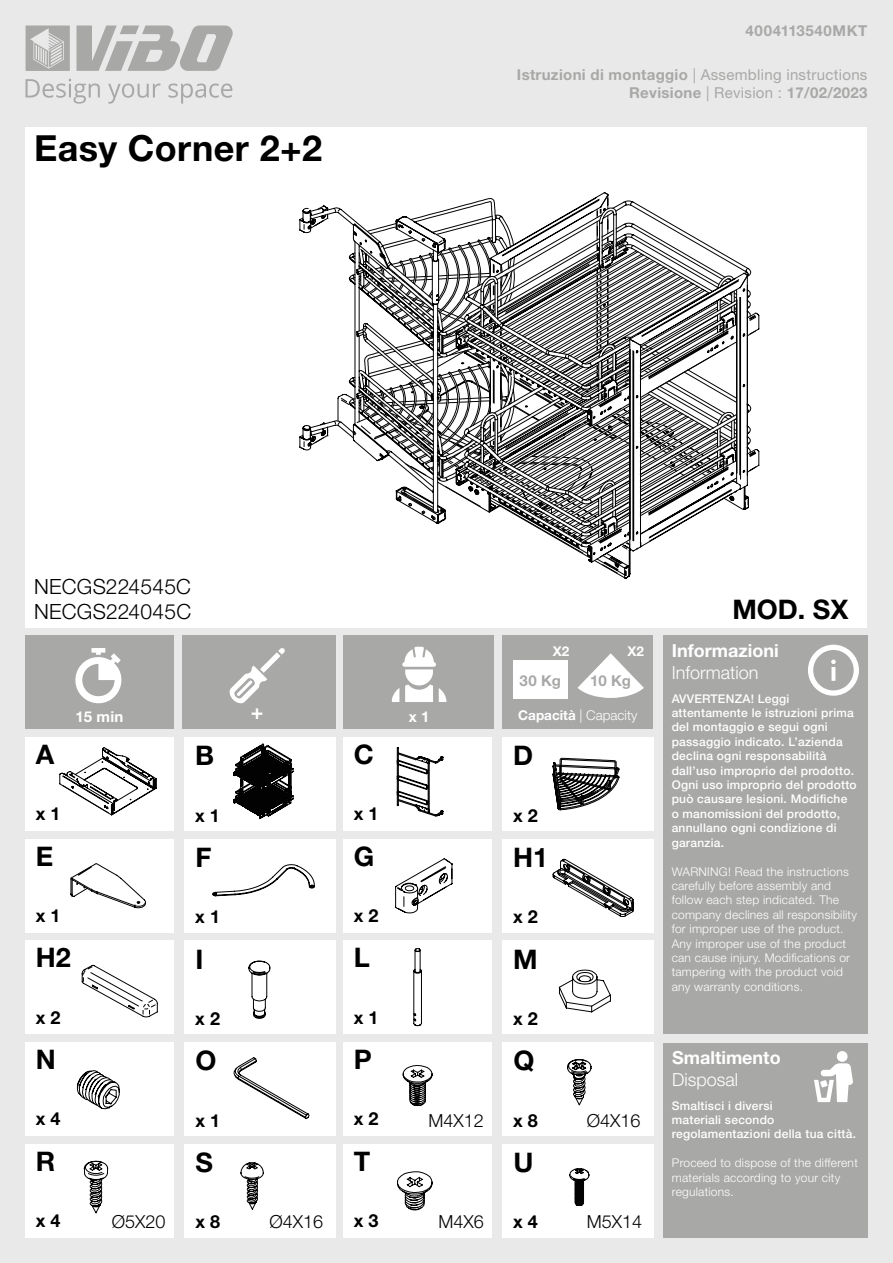
<style>
.page{position:relative;width:893px;height:1263px;background:#e9e9e9}
.page>*{position:absolute;margin:0;border:0;box-sizing:border-box;transform-origin:0 0}
.t1{font:700 36px "Helvetica Neue LT Std";letter-spacing:.01em;color:#000}
.t2{font:700 27px "Helvetica Neue LT Pro";color:#000}
.t3{font:300 21px/25.2px "Helvetica Neue LT Std";letter-spacing:.015em;color:#000}
.t4{font:700 21px "Helvetica Neue LT Pro";color:#fff}
.t5{font:700 18px "Helvetica Neue LT Pro";color:#000}
.t6{font:300 18px "Helvetica Neue LT Pro";color:#000}
.t7{font:700 18px "Helvetica Neue LT Pro";color:#fff}
.t8{font:300 18px "Helvetica Neue LT Pro";color:#fff}
.t9{font:700 15px/18px "Helvetica Neue LT Pro";letter-spacing:.02em;color:#a8a8a7;text-align:right}
.t10{font:700 15px "Helvetica Neue LT Pro";letter-spacing:.045em;color:#a8a8a7}
.t11{font:700 15px "Helvetica Neue LT Pro";color:#fff}
.t12{font:300 13.5px "Helvetica Neue LT Pro";color:#fff}
.t13{font:700 13.5px "Helvetica Neue LT Pro";color:#fff}
.t14{font:500 12px/14.4px "Helvetica Neue LT Pro";letter-spacing:.02em;color:#fff}
.t15{font:300 12px/14.4px "Helvetica Neue LT Pro";letter-spacing:.02em;color:#fff}
.s1{font-weight:400}
.s2{font-weight:700}
</style>
<div class="page">
<svg style="left:77px;top:26px;width:156px;height:45px"></svg>
<svg style="left:26px;top:26px;width:44px;height:45px"></svg>
<svg style="left:26px;top:79px;width:74px;height:25px"></svg>
<svg style="left:108px;top:84px;width:53px;height:20px"></svg>
<svg style="left:168px;top:84px;width:64px;height:20px"></svg>
<div style="left:26px;top:636px;width:148px;height:93px;background:#a8a8a7"></div>
<div style="left:183px;top:636px;width:153px;height:93px;background:#a8a8a7"></div>
<div style="left:26px;top:127px;width:841px;height:500px;background:#fff"></div>
<div style="left:26px;top:737px;width:148px;height:94px;background:#fff"></div>
<div style="left:26px;top:941px;width:148px;height:93px;background:#fff"></div>
<div style="left:26px;top:839px;width:148px;height:93px;background:#fff"></div>
<div style="left:26px;top:1042px;width:148px;height:94px;background:#fff"></div>
<div style="left:26px;top:1144px;width:148px;height:93px;background:#fff"></div>
<div style="left:343px;top:737px;width:149px;height:94px;background:#fff"></div>
<div style="left:343px;top:941px;width:149px;height:93px;background:#fff"></div>
<div style="left:343px;top:839px;width:149px;height:93px;background:#fff"></div>
<div style="left:343px;top:1042px;width:149px;height:94px;background:#fff"></div>
<div style="left:343px;top:1144px;width:149px;height:93px;background:#fff"></div>
<div style="left:343px;top:636px;width:151px;height:93px;background:#a8a8a7"></div>
<div style="left:502px;top:636px;width:151px;height:93px;background:#a8a8a7"></div>
<svg style="left:75px;top:648px;width:47px;height:56px"></svg>
<svg style="left:391px;top:647px;width:55px;height:55px"></svg>
<svg style="left:229px;top:648px;width:56px;height:56px"></svg>
<div style="left:184px;top:737px;width:152px;height:94px;background:#fff"></div>
<div style="left:184px;top:941px;width:152px;height:93px;background:#fff"></div>
<div style="left:184px;top:839px;width:152px;height:93px;background:#fff"></div>
<div style="left:185px;top:1042px;width:151px;height:94px;background:#fff"></div>
<div style="left:185px;top:1144px;width:151px;height:93px;background:#fff"></div>
<div style="left:502px;top:737px;width:152px;height:94px;background:#fff"></div>
<div style="left:502px;top:941px;width:152px;height:93px;background:#fff"></div>
<div style="left:502px;top:839px;width:152px;height:93px;background:#fff"></div>
<div style="left:502px;top:1042px;width:152px;height:94px;background:#fff"></div>
<div style="left:502px;top:1144px;width:152px;height:93px;background:#fff"></div>
<div style="left:663px;top:636px;width:204px;height:398px;background:#a8a8a7"></div>
<div style="left:663px;top:1042px;width:205px;height:195px;background:#a8a8a7"></div>
<svg style="left:808px;top:645px;width:51px;height:51px"></svg>
<svg style="left:814px;top:1051px;width:39px;height:51px"></svg>
<svg style="left:555px;top:538px;width:102px;height:14px"></svg>
<svg style="left:299px;top:205px;width:408px;height:246px"></svg>
<svg style="left:460px;top:216px;width:240px;height:28px"></svg>
<svg style="left:419px;top:244px;width:332px;height:293px"></svg>
<svg style="left:309px;top:207px;width:151px;height:306px"></svg>
<div style="left:513px;top:661px;width:54px;height:38px;background:#fff"></div>
<svg style="left:577px;top:653px;width:67px;height:45px"></svg>
<svg style="left:59px;top:747px;width:98px;height:69px"></svg>
<svg style="left:234px;top:744px;width:59px;height:75px"></svg>
<svg style="left:396px;top:747px;width:48px;height:70px"></svg>
<svg style="left:552px;top:758px;width:68px;height:52px"></svg>
<svg style="left:70px;top:863px;width:76px;height:45px"></svg>
<svg style="left:212px;top:864px;width:103px;height:32px"></svg>
<svg style="left:395px;top:858px;width:58px;height:56px"></svg>
<svg style="left:552px;top:858px;width:82px;height:59px"></svg>
<svg style="left:82px;top:965px;width:76px;height:52px"></svg>
<svg style="left:248px;top:961px;width:22px;height:58px"></svg>
<svg style="left:413px;top:948px;width:9px;height:78px"></svg>
<svg style="left:558px;top:969px;width:53px;height:43px"></svg>
<svg style="left:77px;top:1070px;width:43px;height:39px"></svg>
<svg style="left:233px;top:1057px;width:77px;height:62px"></svg>
<svg style="left:403px;top:1065px;width:30px;height:41px"></svg>
<svg style="left:567px;top:1059px;width:25px;height:46px"></svg>
<svg style="left:84px;top:1161px;width:24px;height:52px"></svg>
<svg style="left:240px;top:1162px;width:24px;height:48px"></svg>
<svg style="left:397px;top:1171px;width:36px;height:39px"></svg>
<svg style="left:569px;top:1168px;width:21px;height:38px"></svg>
<h1 class="t1" style="left:34px;top:126px;width:290px">Easy Corner 2+2</h1>
<p class="t10" style="left:745px;top:22px;width:123px">4004113540MKT</p>
<p class="t9" style="left:517px;top:65px;width:352px">Istruzioni di montaggio <span class="s1">| Assembling instructions<br></span>Revisione <span class="s1">| Revision :</span> 17/02/2023</p>
<h3 class="t3" style="left:34px;top:573px;width:159px">NECGS224545C<br>NECGS224045C</h3>
<h2 class="t2" style="left:732px;top:592px;width:118px">MOD. SX</h2>
<p class="t13" style="left:553px;top:643px;width:18px">X2</p>
<p class="t13" style="left:627px;top:643px;width:18px">X2</p>
<p class="t9" style="left:520px;top:672px;width:43px">30 Kg</p>
<p class="t9" style="left:590px;top:672px;width:42px">10 Kg</p>
<h3 class="t7" style="left:672px;top:639px;width:108px">Informazioni</h3>
<h3 class="t8" style="left:672px;top:661px;width:88px">Information</h3>
<h2 class="t2" style="left:36px;top:737px;width:20px">A</h2>
<p class="t11" style="left:75px;top:707px;width:49px">15 min</p>
<h3 class="t4" style="left:251px;top:698px;width:14px">+</h3>
<p class="t11" style="left:409px;top:707px;width:22px">x 1</p>
<h2 class="t2" style="left:195px;top:739px;width:21px">B</h2>
<h2 class="t2" style="left:354px;top:737px;width:22px">C</h2>
<h3 class="t5" style="left:36px;top:803px;width:26px">x 1</h3>
<h3 class="t5" style="left:195px;top:804px;width:26px">x 1</h3>
<h3 class="t5" style="left:354px;top:803px;width:26px">x 1</h3>
<h2 class="t2" style="left:36px;top:839px;width:19px">E</h2>
<h2 class="t2" style="left:195px;top:841px;width:18px">F</h2>
<h2 class="t2" style="left:354px;top:839px;width:22px">G</h2>
<h3 class="t5" style="left:36px;top:904px;width:26px">x 1</h3>
<h3 class="t5" style="left:195px;top:906px;width:26px">x 1</h3>
<h3 class="t5" style="left:354px;top:904px;width:26px">x 2</h3>
<h2 class="t2" style="left:36px;top:941px;width:37px">H2</h2>
<h2 class="t2" style="left:195px;top:942px;width:9px">I</h2>
<h2 class="t2" style="left:354px;top:941px;width:18px">L</h2>
<p class="t12" style="left:518px;top:706px;width:121px"><span class="s2">Capacità</span> | Capacity</p>
<h2 class="t2" style="left:513px;top:739px;width:22px">D</h2>
<h3 class="t5" style="left:513px;top:804px;width:26px">x 2</h3>
<h2 class="t2" style="left:513px;top:841px;width:37px">H1</h2>
<h3 class="t5" style="left:513px;top:906px;width:26px">x 2</h3>
<h2 class="t2" style="left:513px;top:942px;width:26px">M</h2>
<p class="t14" style="left:672px;top:691px;width:187px">AVVERTENZA! Leggi attentamente le istruzioni prima del montaggio e segui ogni passaggio indicato. L’azienda declina ogni responsabilità dall’uso improprio del prodotto.<br>Ogni uso improprio del prodotto può causare lesioni. Modifiche o manomissioni del prodotto, annullano ogni condizione di garanzia.</p>
<p class="t15" style="left:672px;top:864px;width:187px">WARNING! Read the instructions carefully before assembly and follow each step indicated. The company declines all responsibility for improper use of the product.<br>Any improper use of the product can cause injury. Modifications or tampering with the product void any warranty conditions.</p>
<h3 class="t5" style="left:36px;top:1006px;width:26px">x 2</h3>
<h3 class="t5" style="left:195px;top:1007px;width:26px">x 2</h3>
<h3 class="t5" style="left:354px;top:1006px;width:26px">x 1</h3>
<h3 class="t5" style="left:513px;top:1007px;width:26px">x 2</h3>
<h2 class="t2" style="left:36px;top:1043px;width:22px">N</h2>
<h2 class="t2" style="left:195px;top:1044px;width:23px">O</h2>
<h2 class="t2" style="left:354px;top:1043px;width:20px">P</h2>
<h2 class="t2" style="left:513px;top:1044px;width:23px">Q</h2>
<h3 class="t7" style="left:672px;top:1046px;width:110px">Smaltimento</h3>
<h3 class="t8" style="left:672px;top:1068px;width:67px">Disposal</h3>
<h3 class="t5" style="left:36px;top:1108px;width:26px">x 4</h3>
<h2 class="t2" style="left:36px;top:1144px;width:21px">R</h2>
<h3 class="t5" style="left:195px;top:1109px;width:26px">x 1</h3>
<h2 class="t2" style="left:195px;top:1146px;width:19px">S</h2>
<h3 class="t5" style="left:354px;top:1108px;width:26px">x 2</h3>
<h2 class="t2" style="left:354px;top:1144px;width:18px">T</h2>
<h3 class="t6" style="left:429px;top:1109px;width:57px">M4X12</h3>
<h3 class="t5" style="left:513px;top:1109px;width:26px">x 8</h3>
<h2 class="t2" style="left:513px;top:1146px;width:22px">U</h2>
<h3 class="t6" style="left:587px;top:1109px;width:55px">Ø4X16</h3>
<p class="t14" style="left:672px;top:1098px;width:186px">Smaltisci i diversi<br>materiali secondo regolamentazioni della tua città.</p>
<p class="t15" style="left:672px;top:1155px;width:188px">Proceed to dispose of the different materials according to your city regulations.</p>
<h3 class="t5" style="left:36px;top:1209px;width:26px">x 4</h3>
<h3 class="t5" style="left:354px;top:1209px;width:26px">x 3</h3>
<h3 class="t6" style="left:112px;top:1211px;width:55px">Ø5X20</h3>
<h3 class="t6" style="left:269px;top:1211px;width:55px">Ø4X16</h3>
<h3 class="t6" style="left:439px;top:1211px;width:47px">M4X6</h3>
<h3 class="t5" style="left:195px;top:1211px;width:26px">x 8</h3>
<h3 class="t5" style="left:513px;top:1211px;width:26px">x 4</h3>
<h3 class="t6" style="left:587px;top:1211px;width:57px">M5X14</h3>
</div>
